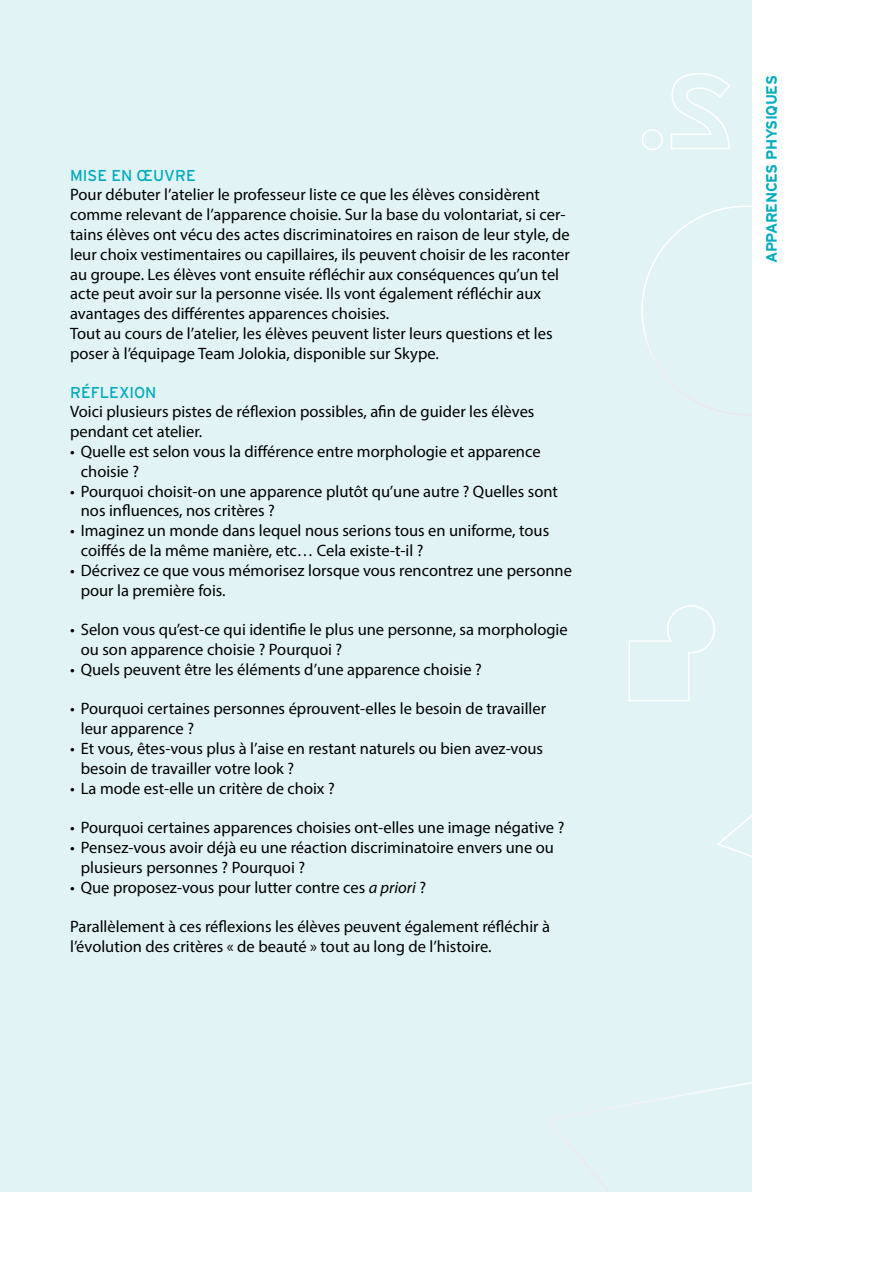
<style>
.page{position:relative;width:893px;height:1263px;background:#fff}
.page>*{position:absolute;margin:0;border:0;box-sizing:border-box;transform-origin:0 0}
.t1{font:16.5px/19.8px "Myriad Pro";color:#000}
.t2{font:15.75px "Interstate";color:#00abbd}
.t3{font:700 15px "Interstate";letter-spacing:-.025em;color:#00abbd}
.s1{font-style:italic}
</style>
<div class="page">
<div style="left:0;top:0;width:753px;height:1193px;background:#e2f3f5"></div>
<svg style="left:545px;top:1067px;width:208px;height:126px"></svg>
<svg style="left:641px;top:189px;width:112px;height:242px"></svg>
<svg style="left:717px;top:777px;width:36px;height:103px"></svg>
<svg style="left:671px;top:73px;width:59px;height:76px"></svg>
<div style="left:642px;top:129px;width:21px;height:21px;border:2px solid #fff;border-radius:50%"></div>
<svg style="left:628px;top:605px;width:87px;height:96px"></svg>
<p class="t2" style="left:70px;top:166px;width:127px">M ISE EN ŒUVRE</p>
<p class="t1" style="left:70px;top:185px;width:501px">Pour débuter l’atelier le professeur liste ce que les élèves considèrent comme relevant de l’apparence choisie. Sur la base du volontariat, si cer&shy;tains élèves ont vécu des actes discriminatoires en raison de leur style, de leur choix vestimentaires ou capillaires, ils peuvent choisir de les raconter au groupe. Les élèves vont ensuite réfléchir aux conséquences qu’un tel acte peut avoir sur la personne visée. Ils vont également réfléchir aux avantages des différentes apparences choisies.<br>Tout au cours de l’atelier, les élèves peuvent lister leurs questions et les poser à l’équipage Team Jolokia, disponible sur Skype.</p>
<p class="t2" style="left:70px;top:383px;width:75px">RÉFLEXION</p>
<p class="t1" style="left:70px;top:402px;width:466px">Voici plusieurs pistes de réflexion possibles, afin de guider les élèves pendant cet atelier.</p>
<p class="t1" style="left:81px;top:441px;width:461px;text-indent:-11px">• Quelle est selon vous la différence entre morphologie et apparence choisie ?</p>
<p class="t1" style="left:81px;top:481px;width:479px;text-indent:-11px">• Pourquoi choisit-on une apparence plutôt qu’une autre ? Quelles sont nos influences, nos critères ?</p>
<p class="t1" style="left:81px;top:520px;width:470px;text-indent:-11px">• Imaginez un monde dans lequel nous serions tous en uniforme, tous coiffés de la même manière, etc… Cela existe-t-il ?</p>
<p class="t1" style="left:81px;top:560px;width:493px;text-indent:-11px">• Décrivez ce que vous mémorisez lorsque vous rencontrez une personne pour la première fois.</p>
<p class="t1" style="left:81px;top:619px;width:488px;text-indent:-11px">• Selon vous qu’est-ce qui identifie le plus une personne, sa morphologie ou son apparence choisie ? Pourquoi ?</p>
<p class="t1" style="left:70px;top:659px;width:413px">• Quels peuvent être les éléments d’une apparence choisie ?</p>
<p class="t1" style="left:81px;top:699px;width:467px;text-indent:-11px">• Pourquoi certaines personnes éprouvent-elles le besoin de travailler leur apparence ?</p>
<p class="t1" style="left:81px;top:738px;width:464px;text-indent:-11px">• Et vous, êtes-vous plus à l’aise en restant naturels ou bien avez-vous besoin de travailler votre look ?</p>
<p class="t1" style="left:70px;top:778px;width:266px">• La mode est-elle un critère de choix ?</p>
<p class="t1" style="left:70px;top:817px;width:496px">• Pourquoi certaines apparences choisies ont-elles une image négative ?</p>
<p class="t1" style="left:81px;top:837px;width:475px;text-indent:-11px">• Pensez-vous avoir déjà eu une réaction discriminatoire envers une ou plusieurs personnes ? Pourquoi ?</p>
<p class="t1" style="left:70px;top:877px;width:357px">• Que proposez-vous pour lutter contre ces <span class="s1">a priori</span> ?</p>
<p class="t1" style="left:70px;top:916px;width:481px">Parallèlement à ces réflexions les élèves peuvent également réfléchir à l’évolution des critères « de beauté » tout au long de l’histoire.</p>
<p class="t3" style="left:763px;top:263px;width:189px;rotate:-90deg">APPARENCES PHYSIQUES</p>
</div>
